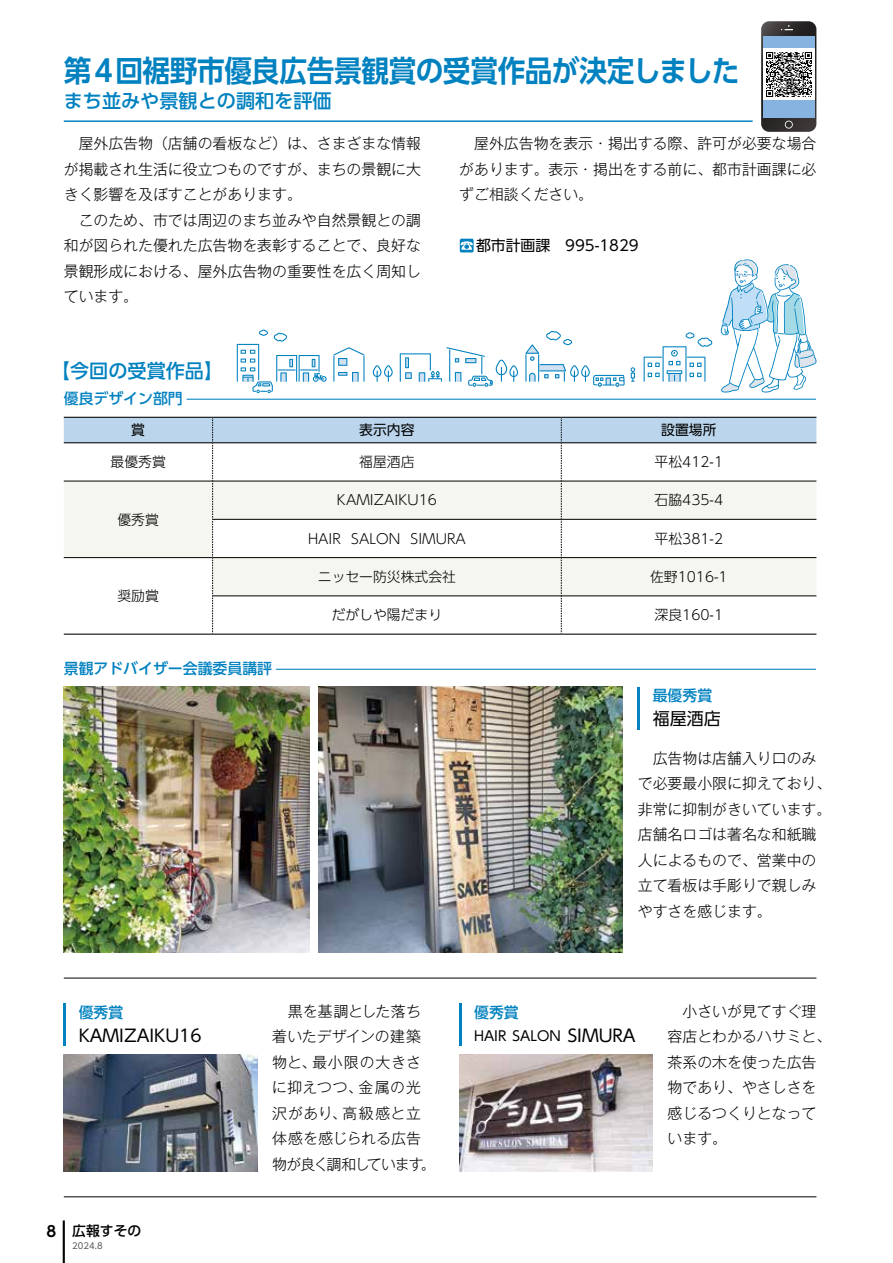
<style>
.page{position:relative;width:893px;height:1263px;background:#fff}
.page>*{position:absolute;margin:0;border:0;box-sizing:border-box;transform-origin:0 0}
.t1{font:700 29.7px "UD Shin Go Pro De";letter-spacing:-.015em;color:#0081c0;scale:.93 1}
.t2{font:500 19.2px "UD Shin Go Pro";color:#0081c0}
.t3{font:16.95px "UD Shin Go Pro";color:#000}
.t4{font:300 14.85px/25.5px "Gothic MB101 Pro";color:#000}
.t5{font:500 14.85px "UD Shin Go Pro";color:#0081c0}
.t6{font:14.85px "UD Shin Go Pro";color:#000}
.t7{font:300 13.8px "UD Shin Go Pro";color:#000}
.t8{font:13.8px "UD Shin Go Pro";color:#000}
.t9{font:500 13.8px "UD Shin Go Pro";color:#000}
.t10{font:13.65px "UD Shin Go Pro";color:#000}
.t11{font:8.55px "UD Shin Go Pro";color:#595757}
.s1{font-family:"UD Reimin Pro";font-weight:400}
.s2{font-family:"UD Shin Go Pro De";font-weight:700;font-size:14.85px}
.s3{font-size:16.95px}
</style>
<div class="page">
<svg style="left:460px;top:239px;width:14px;height:13px"></svg>
<hr style="left:64px;top:120px;width:689px;height:2px;background:#0081c0">
<hr style="left:64px;top:634px;width:149px;height:1px;background:#000">
<hr style="left:213px;top:634px;width:348px;height:1px;background:#000">
<hr style="left:561px;top:634px;width:255px;height:1px;background:#000">
<svg style="left:64px;top:417px;width:752px;height:217px"></svg>
<hr style="left:561px;top:481px;width:255px;height:1px;background:#000">
<hr style="left:561px;top:519px;width:255px;height:1px;background:#000">
<hr style="left:561px;top:557px;width:255px;height:1px;background:#000">
<hr style="left:561px;top:596px;width:255px;height:1px;background:#000">
<hr style="left:64px;top:399px;width:759px;height:1px;background:#0081c0">
<div style="left:60px;top:391px;width:127px;height:15px;background:#fff"></div>
<div style="left:816px;top:391px;width:25px;height:25px;background:#fff"></div>
<svg style="left:761px;top:21px;width:55px;height:111px;background:#474748"></svg>
<div style="left:763px;top:36px;width:51px;height:81px;background:#86b3e0"></div>
<div style="left:763px;top:49px;width:51px;height:51px;background:#fff"></div>
<img style="left:766px;top:52px;width:45px;height:45px">
<svg style="left:644px;top:332px;width:68px;height:50px"></svg>
<svg style="left:525px;top:331px;width:110px;height:56px"></svg>
<svg style="left:400px;top:347px;width:118px;height:40px"></svg>
<svg style="left:373px;top:365px;width:20px;height:17px"></svg>
<svg style="left:333px;top:347px;width:31px;height:35px"></svg>
<svg style="left:237px;top:330px;width:90px;height:63px"></svg>
<img style="left:64px;top:687px;width:245px;height:265px">
<hr style="left:638px;top:687px;width:2px;height:42px;background:#0081c0">
<img style="left:64px;top:1054px;width:193px;height:117px">
<hr style="left:64px;top:1003px;width:2px;height:43px;background:#0081c0">
<img style="left:459px;top:1054px;width:194px;height:117px">
<hr style="left:459px;top:1003px;width:2px;height:43px;background:#0081c0">
<img style="left:319px;top:687px;width:304px;height:265px">
<hr style="left:64px;top:1196px;width:752px;height:1px;background:#000">
<hr style="left:64px;top:978px;width:752px;height:1px;background:#000">
<svg style="left:720px;top:259px;width:96px;height:134px"></svg>
<hr style="left:64px;top:669px;width:759px;height:1px;background:#0081c0">
<div style="left:60px;top:661px;width:216px;height:15px;background:#fff"></div>
<div style="left:816px;top:661px;width:25px;height:25px;background:#fff"></div>
<hr style="left:63px;top:1220px;width:2px;height:43px;background:#000">
<h1 class="t1" style="left:64px;top:47px;width:728px">第４回裾野市優良広告景観賞の受賞作品が決定しました</h1>
<p class="t2" style="left:64px;top:85px;width:269px">まち並みや景観との調和を評価</p>
<p class="t4" style="left:64px;top:129px;width:359px">　屋外広告物（店舗の看板など）は、さまざまな情報が掲載され生活に役立つものですが、まちの景観に大きく影響を及ぼすことがあります。<br>　このため、市では周辺のまち並みや自然景観との調和が図られた優れた広告物を表彰することで、良好な景観形成における、屋外広告物の重要性を広く周知しています。</p>
<p class="t4" style="left:459px;top:129px;width:359px;text-align:justify">　屋外広告物を表示・掲出する際、許可が必要な場合があります。表示・掲出をする前に、都市計画課に必ずご相談ください。</p>
<p class="t6" style="left:476px;top:234px;width:164px">都市計画課　995-1829</p>
<p class="t2" style="left:61px;top:355px;width:164px">【今回の受賞作品<span class="s1">】</span></p>
<p class="t5" style="left:64px;top:387px;width:121px">優良デザイン部門</p>
<p class="t8" style="left:131px;top:419px;width:15px">賞</p>
<p class="t8" style="left:359px;top:419px;width:57px">表示内容</p>
<p class="t8" style="left:661px;top:419px;width:57px">設置場所</p>
<p class="t7" style="left:111px;top:451px;width:57px">最優秀賞</p>
<p class="t7" style="left:359px;top:451px;width:57px">福屋酒店</p>
<p class="t7" style="left:655px;top:451px;width:70px">平松412-1</p>
<p class="t7" style="left:117px;top:508px;width:43px">優秀賞</p>
<p class="t7" style="left:117px;top:585px;width:43px">奨励賞</p>
<p class="t5" style="left:64px;top:657px;width:210px">景観アドバイザー会議委員講評</p>
<p class="t7" style="left:337px;top:489px;width:101px">KAMIZAIKU16</p>
<p class="t7" style="left:655px;top:489px;width:70px">石脇435-4</p>
<p class="t7" style="left:308px;top:527px;width:159px">HAIR　SALON　SIMURA</p>
<p class="t7" style="left:655px;top:527px;width:70px">平松381-2</p>
<p class="t7" style="left:318px;top:566px;width:140px">ニッセー防災株式会社</p>
<p class="t7" style="left:650px;top:566px;width:79px">佐野1016-1</p>
<p class="t7" style="left:332px;top:604px;width:112px">だがしや陽だまり</p>
<p class="t7" style="left:655px;top:604px;width:70px">深良160-1</p>
<p class="t5" style="left:653px;top:683px;width:61px">最優秀賞</p>
<p class="t3" style="left:653px;top:705px;width:70px">福屋酒店</p>
<p class="t4" style="left:638px;top:743px;width:195px">　広告物は店舗入り口のみで必要最小限に抑えており、非常に抑制がきいています。店舗名ロゴは著名な和紙職人によるもので、営業中の立て看板は手彫りで親しみやすさを感じます。</p>
<p class="t5" style="left:79px;top:1000px;width:46px">優秀賞</p>
<p class="t3" style="left:79px;top:1022px;width:125px">KAMIZAIKU16</p>
<p class="t9" style="left:47px;top:1220px;width:96px"><span class="s2">8</span> 広報すその</p>
<p class="t11" style="left:72px;top:1239px;width:32px">2024.8</p>
<p class="t4" style="left:272px;top:996px;width:165px">　黒を基調とした落ち着いたデザインの建築物と、最小限の大きさに抑えつつ、金属の光沢があり、高級感と立体感を感じられる広告物が良く調和しています。</p>
<p class="t5" style="left:474px;top:1000px;width:46px">優秀賞</p>
<p class="t10" style="left:474px;top:1024px;width:163px">HAIR SALON <span class="s3">SIMURA</span></p>
<p class="t4" style="left:668px;top:996px;width:165px">　小さいが見てすぐ理容店とわかるハサミと、茶系の木を使った広告物であり、やさしさを感じるつくりとなっています。</p>
</div>
